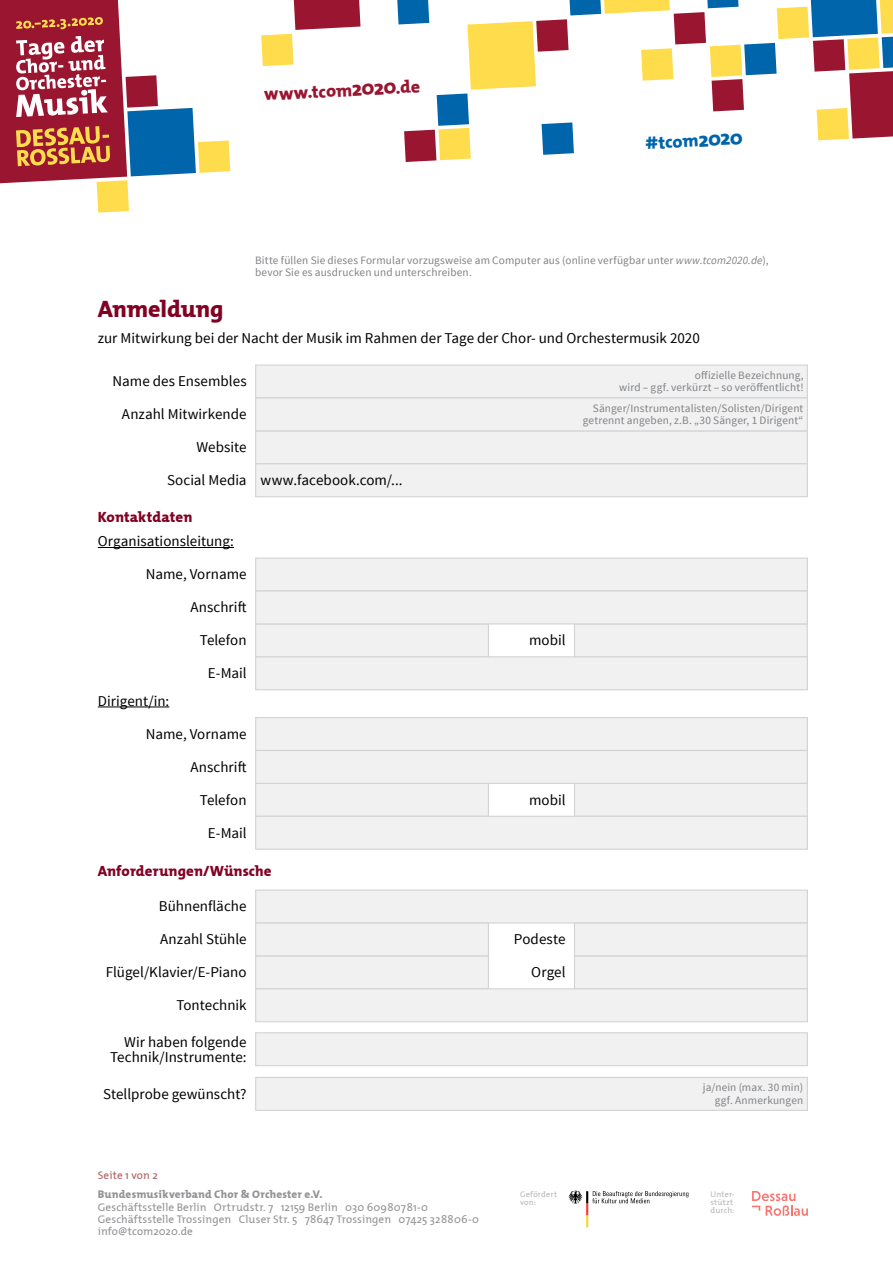
<style>
.page{position:relative;width:893px;height:1263px;background:#fff}
.page>*{position:absolute;margin:0;border:0;box-sizing:border-box;transform-origin:0 0}
.t1{font:800 24px "The Mix";letter-spacing:-.005em;color:#820024}
.t2{font:800 18px "The Mix";color:#991530}
.t3{font:800 18px "The Mix";color:#0065aa}
.t4{font:15px/15px "Source Sans Pro";color:#000;text-align:right}
.t5{font:800 15px "The Mix";letter-spacing:.005em;color:#820024}
.t6{font:11.25px/12.3px "Source Sans Pro";letter-spacing:.015em;color:#808285;text-align:right}
.t7{font:11.25px/12.5px "The Mix";letter-spacing:.01em;color:#939497}
.t8{font:800 11.25px "The Mix";letter-spacing:.015em;color:#939497}
.t9{font:11.25px "The Mix";letter-spacing:.01em;color:#b05f61}
.t10{font:8.25px/8.2px "The Mix";letter-spacing:.015em;color:#b6b8ba}
.s1{font-size:21.6px}
.s2{font-style:italic}
</style>
<div class="page">
<svg style="left:568px;top:1190px;width:120px;height:37px"></svg>
<svg style="left:752px;top:1191px;width:56px;height:25px"></svg>
<svg style="left:0;top:0;width:230px;height:213px"></svg>
<svg style="left:261px;top:0;width:99px;height:66px"></svg>
<svg style="left:397px;top:0;width:496px;height:162px"></svg>
<div style="left:255px;top:364px;width:553px;height:34px;background:#f1f1f2;border:1px solid #d1d3d4"></div>
<div style="left:255px;top:557px;width:553px;height:34px;background:#f1f1f2;border:1px solid #d1d3d4"></div>
<div style="left:255px;top:889px;width:553px;height:34px;background:#f1f1f2;border:1px solid #d1d3d4"></div>
<div style="left:255px;top:717px;width:553px;height:34px;background:#f1f1f2;border:1px solid #d1d3d4"></div>
<div style="left:255px;top:430px;width:553px;height:34px;background:#f1f1f2;border:1px solid #d1d3d4"></div>
<div style="left:255px;top:623px;width:234px;height:34px;background:#f1f1f2;border:1px solid #d1d3d4"></div>
<div style="left:255px;top:955px;width:234px;height:34px;background:#f1f1f2;border:1px solid #d1d3d4"></div>
<div style="left:255px;top:783px;width:234px;height:34px;background:#f1f1f2;border:1px solid #d1d3d4"></div>
<div style="left:574px;top:623px;width:234px;height:34px;background:#f1f1f2;border:1px solid #d1d3d4"></div>
<div style="left:574px;top:955px;width:234px;height:34px;background:#f1f1f2;border:1px solid #d1d3d4"></div>
<div style="left:574px;top:922px;width:234px;height:34px;background:#f1f1f2;border:1px solid #d1d3d4"></div>
<div style="left:574px;top:783px;width:234px;height:34px;background:#f1f1f2;border:1px solid #d1d3d4"></div>
<div style="left:255px;top:397px;width:553px;height:34px;background:#f1f1f2;border:1px solid #d1d3d4"></div>
<div style="left:255px;top:590px;width:553px;height:34px;background:#f1f1f2;border:1px solid #d1d3d4"></div>
<div style="left:255px;top:922px;width:234px;height:34px;background:#f1f1f2;border:1px solid #d1d3d4"></div>
<div style="left:255px;top:750px;width:553px;height:34px;background:#f1f1f2;border:1px solid #d1d3d4"></div>
<div style="left:255px;top:463px;width:553px;height:34px;background:#f1f1f2;border:1px solid #d1d3d4"></div>
<div style="left:255px;top:656px;width:553px;height:34px;background:#f1f1f2;border:1px solid #d1d3d4"></div>
<div style="left:255px;top:988px;width:553px;height:34px;background:#f1f1f2;border:1px solid #d1d3d4"></div>
<div style="left:255px;top:1032px;width:553px;height:34px;background:#f1f1f2;border:1px solid #d1d3d4"></div>
<div style="left:255px;top:1077px;width:553px;height:34px;background:#f1f1f2;border:1px solid #d1d3d4"></div>
<div style="left:255px;top:816px;width:553px;height:34px;background:#f1f1f2;border:1px solid #d1d3d4"></div>
<hr style="left:98px;top:547px;width:136px;height:1px;background:#000">
<hr style="left:98px;top:706px;width:71px;height:1px;background:#000">
<p class="t2" style="left:263px;top:79px;width:158px;rotate:-3deg">www.tcom<span class="s1">2020</span>.de</p>
<p class="t3" style="left:645px;top:128px;width:99px;rotate:-3deg">#tcom<span class="s1">2020</span></p>
<p class="t6" style="left:255px;top:254px;width:515px;text-align:left">Bitte füllen Sie dieses Formular vorzugsweise am Computer aus (online verfügbar unter <span class="s2">www.tcom2020.de</span>), bevor Sie es ausdrucken und unterschreiben.</p>
<h1 class="t1" style="left:98px;top:289px;width:127px">Anmeldung</h1>
<p class="t4" style="left:98px;top:330px;width:604px">zur Mitwirkung bei der Nacht der Musik im Rahmen der Tage der Chor- und Orchestermusik 2020</p>
<p class="t4" style="left:113px;top:374px;width:136px">Name des Ensembles</p>
<p class="t4" style="left:122px;top:407px;width:126px">Anzahl Mitwirkende</p>
<p class="t4" style="left:197px;top:440px;width:52px">Website</p>
<p class="t4" style="left:167px;top:473px;width:81px">Social Media</p>
<p class="t5" style="left:98px;top:504px;width:96px">Kontaktdaten</p>
<p class="t4" style="left:98px;top:534px;width:138px">Organisationsleitung:</p>
<p class="t4" style="left:146px;top:567px;width:102px">Name, Vorname</p>
<p class="t4" style="left:190px;top:600px;width:58px">Anschrift</p>
<p class="t4" style="left:200px;top:633px;width:48px">Telefon</p>
<p class="t4" style="left:98px;top:694px;width:73px">Dirigent/in:</p>
<p class="t4" style="left:208px;top:666px;width:40px">E-Mail</p>
<p class="t4" style="left:146px;top:727px;width:102px">Name, Vorname</p>
<p class="t4" style="left:190px;top:760px;width:58px">Anschrift</p>
<p class="t4" style="left:200px;top:792px;width:48px">Telefon</p>
<p class="t4" style="left:208px;top:825px;width:40px">E-Mail</p>
<p class="t4" style="left:261px;top:473px;width:143px">www.facebook.com/...</p>
<p class="t5" style="left:98px;top:858px;width:175px">Anforderungen/Wünsche</p>
<p class="t4" style="left:159px;top:899px;width:89px">Bühnenfläche</p>
<p class="t4" style="left:160px;top:932px;width:88px">Anzahl Stühle</p>
<p class="t4" style="left:106px;top:965px;width:142px">Flügel/Klavier/E-Piano</p>
<p class="t4" style="left:176px;top:998px;width:72px">Tontechnik</p>
<p class="t4" style="left:110px;top:1034px;width:138px">Wir haben folgende<br>Technik/Instrumente:</p>
<p class="t4" style="left:103px;top:1086px;width:145px">Stellprobe gewünscht?</p>
<p class="t9" style="left:98px;top:1166px;width:62px">Seite 1 von 2</p>
<p class="t8" style="left:98px;top:1185px;width:226px">Bundesmusikverband Chor &amp; Orchester e.V.</p>
<p class="t7" style="left:98px;top:1200px;width:383px">Geschäftsstelle Berlin Ortrudstr. 7 12159 Berlin 030 60980781-0<br>Geschäftsstelle Trossingen Cluser Str. 5 78647 Trossingen 07425 328806-0 info@tcom2020.de</p>
<p class="t6" style="left:619px;top:369px;width:186px">offizielle Bezeichnung,<br>wird – ggf. verkürzt – so veröffentlicht!</p>
<p class="t6" style="left:583px;top:402px;width:222px">Sänger/Instrumentalisten/Solisten/Dirigent getrennt angeben, z.B. „30 Sänger, 1 Dirigent“</p>
<p class="t4" style="left:529px;top:633px;width:38px">mobil</p>
<p class="t4" style="left:529px;top:792px;width:38px">mobil</p>
<p class="t4" style="left:514px;top:932px;width:53px">Podeste</p>
<p class="t4" style="left:531px;top:965px;width:36px">Orgel</p>
<p class="t6" style="left:703px;top:1082px;width:102px">ja/nein (max. 30 min) ggf. Anmerkungen</p>
<p class="t10" style="left:520px;top:1189px;width:38px">Gefördert von:</p>
<p class="t10" style="left:711px;top:1189px;width:26px">Unter&shy;stützt durch:</p>
</div>
